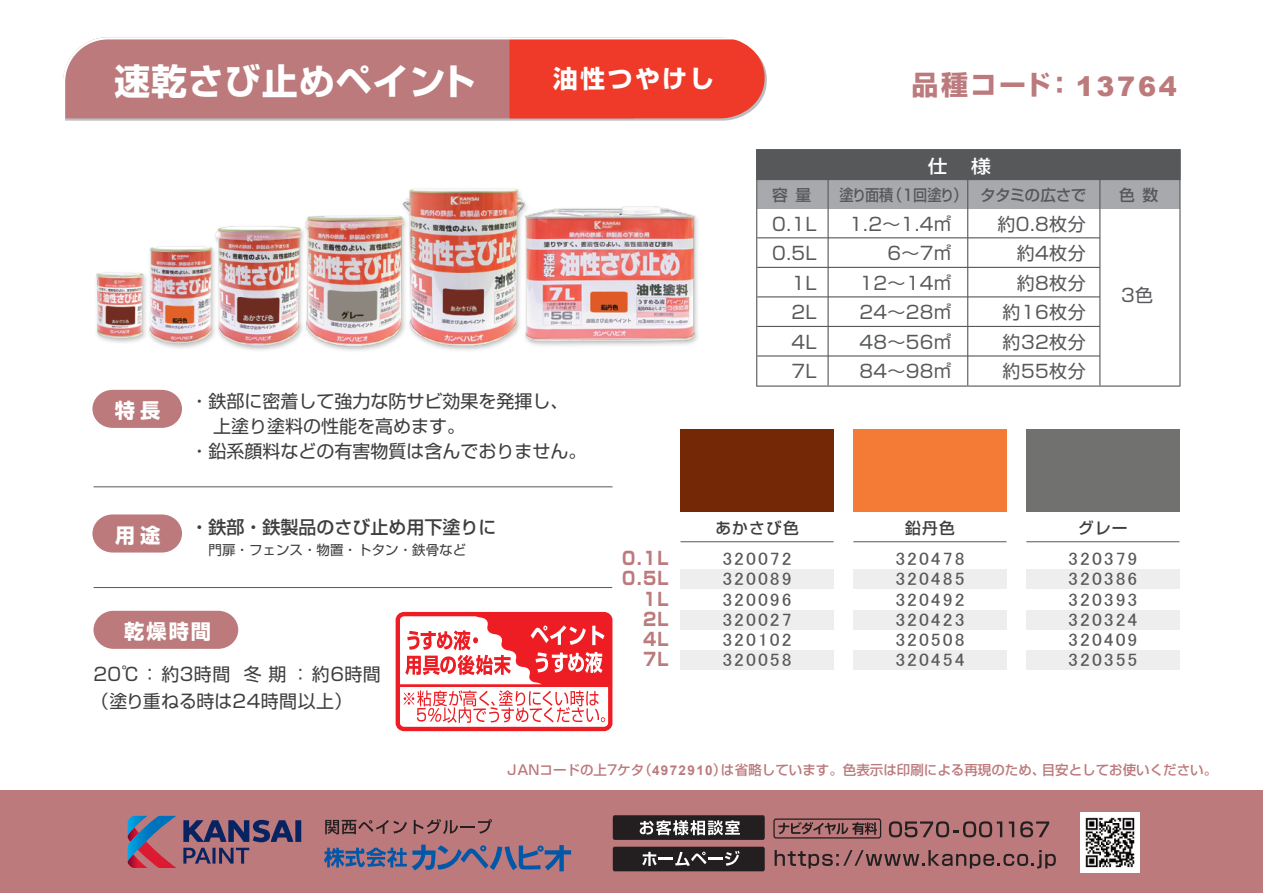
<style>
.page{position:relative;width:1263px;height:893px;background:#fff}
.page>*{position:absolute;margin:0;border:0;box-sizing:border-box;transform-origin:0 0}
.t1{font:700 36px "Shin Go Pro";letter-spacing:.025em;color:#fff}
.t2{font:700 27px "Shin Go Pro";letter-spacing:.07em;color:#bc7a7c}
.t3{font:700 24.75px "Shin Go Pro";letter-spacing:.1em;color:#fff}
.t4{font:700 20.25px "Shin Go Pro";letter-spacing:.1em;color:#fff}
.t5{font:18px/20.2px "MS P Gothic";letter-spacing:.1em;color:#57585a;text-align:justify;scale:1.1 1}
.t6{font:18px/29.4px "Shin Go Pro";letter-spacing:.025em;color:#57585a;text-align:justify}
.t7{font:18px/24.8px "Shin Go Pro";color:#3e3e3f}
.t8{font:18px/27px "Shin Go Pro";letter-spacing:.025em;color:#3e3e3f}
.t9{font:500 18px "Shin Go Pro";color:#3e3e3f}
.t10{font:700 18px/20.2px "Shin Go Pro";letter-spacing:.075em;color:#bc7a7c;text-align:right;scale:.9 1}
.t11{font:500 18px "Shin Go Pro";color:#fff;scale:1.1 1}
.t12{font:500 15.75px "Shin Go Pro";letter-spacing:-.05em;color:#57585a;scale:.9 1}
.t13{font:500 15.75px "Shin Go Pro";letter-spacing:.075em;color:#3e3e3f}
.t14{font:500 15.75px "Shin Go Pro";letter-spacing:-.05em;color:#57585a}
.t15{font:500 13.5px "Shin Go Pro";color:#bc7a7c}
.t16{font:13.5px "Shin Go Pro";color:#3e3e3f}
.s1{font-family:"Arial";font-weight:900}
.s2{font-family:"Arial";font-weight:700}
</style>
<div class="page">
<hr style="left:94px;top:487px;width:519px;height:1px;background:#57585a">
<hr style="left:94px;top:587px;width:518px;height:1px;background:#57585a">
<svg style="left:63px;top:37px;width:704px;height:84px;background:#d06d69"></svg>
<svg style="left:94px;top:611px;width:144px;height:38px;background:#bf8183"></svg>
<svg style="left:92px;top:390px;width:90px;height:38px;background:#c28789"></svg>
<svg style="left:92px;top:514px;width:90px;height:38px;background:#c3888a"></svg>
<div style="left:680px;top:569px;width:154px;height:20px;background:#eeeeef"></div>
<div style="left:680px;top:610px;width:154px;height:20px;background:#eeeeef"></div>
<div style="left:680px;top:650px;width:154px;height:20px;background:#eeeeef"></div>
<div style="left:680px;top:429px;width:154px;height:83px;background:#752805"></div>
<hr style="left:680px;top:541px;width:154px;height:1px;background:#57585a">
<div style="left:1026px;top:569px;width:153px;height:20px;background:#eeeeef"></div>
<div style="left:1026px;top:610px;width:153px;height:20px;background:#eeeeef"></div>
<div style="left:1026px;top:650px;width:153px;height:20px;background:#eeeeef"></div>
<div style="left:1026px;top:429px;width:153px;height:83px;background:#717270"></div>
<hr style="left:1026px;top:541px;width:153px;height:1px;background:#57585a">
<div style="left:853px;top:569px;width:153px;height:20px;background:#eeeeef"></div>
<div style="left:853px;top:610px;width:153px;height:20px;background:#eeeeef"></div>
<div style="left:853px;top:650px;width:153px;height:20px;background:#eeeeef"></div>
<div style="left:853px;top:429px;width:153px;height:83px;background:#f37b36"></div>
<hr style="left:853px;top:541px;width:153px;height:1px;background:#57585a">
<svg style="left:756px;top:149px;width:424px;height:238px"></svg>
<div style="left:396px;top:612px;width:216px;height:119px;border:4px solid #ee1d23;border-radius:6px"></div>
<hr style="left:398px;top:684px;width:211px;height:3px;background:#ee1d23">
<svg style="left:404px;top:614px;width:208px;height:109px"></svg>
<img style="left:96px;top:189px;width:602px;height:162px">
<div style="left:0;top:791px;width:1263px;height:102px;background:#bc7a7c"></div>
<svg style="left:889px;top:821px;width:113px;height:16px"></svg>
<svg style="left:1009px;top:821px;width:5px;height:16px"></svg>
<svg style="left:1020px;top:821px;width:29px;height:16px"></svg>
<svg style="left:775px;top:850px;width:281px;height:18px"></svg>
<div style="left:773px;top:818px;width:108px;height:20px;border:1px solid #231f20;border-radius:2px"></div>
<svg style="left:778px;top:822px;width:99px;height:13px"></svg>
<svg style="left:613px;top:815px;width:152px;height:25px;background:#514d4d"></svg>
<svg style="left:613px;top:847px;width:152px;height:24px;background:#393536"></svg>
<img style="left:1080px;top:813px;width:60px;height:59px">
<svg style="left:325px;top:820px;width:82px;height:14px"></svg>
<svg style="left:414px;top:819px;width:78px;height:15px"></svg>
<svg style="left:324px;top:845px;width:247px;height:26px"></svg>
<svg style="left:183px;top:848px;width:66px;height:16px"></svg>
<svg style="left:183px;top:820px;width:118px;height:22px"></svg>
<svg style="left:128px;top:816px;width:48px;height:52px"></svg>
<h1 class="t1" style="left:114px;top:52px;width:363px">速乾さび止めペイント</h1>
<h3 class="t3" style="left:553px;top:59px;width:162px">油性つやけし</h3>
<p class="t4" style="left:115px;top:394px;width:47px">特長</p>
<p class="t7" style="left:191px;top:387px;width:397px">・鉄部に密着して強力な防サビ効果を発揮し、　上塗り塗料の性能を高めます。<br>・鉛系顔料などの有害物質は含んでおりません。</p>
<h2 class="t2" style="left:911px;top:63px;width:267px">品種コード：<span class="s1">13764</span></h2>
<p class="t11" style="left:928px;top:151px;width:20px">仕</p>
<p class="t11" style="left:971px;top:151px;width:20px">様</p>
<p class="t14" style="left:772px;top:182px;width:41px">容 量</p>
<p class="t12" style="left:839px;top:182px;width:276px">塗り面積（1回塗り） タタミの広さで</p>
<p class="t14" style="left:1119px;top:182px;width:41px">色 数</p>
<p class="t6" style="left:772px;top:207px;width:46px">0.1L</p>
<p class="t6" style="left:849px;top:207px;width:104px">1.2～1.4㎡</p>
<p class="t6" style="left:997px;top:207px;width:90px">約0.8枚分</p>
<p class="t6" style="left:791px;top:237px;width:27px;text-indent:-19px">0.5L 1L 2L 4L 7L</p>
<p class="t6" style="left:859px;top:237px;width:94px;text-indent:28px">6～7㎡12～14㎡24～28㎡48～56㎡</p>
<p class="t6" style="left:1003px;top:237px;width:85px;text-align:right">約4枚分約8枚分約16枚分約32枚分</p>
<p class="t6" style="left:859px;top:354px;width:94px">84～98㎡</p>
<p class="t6" style="left:1003px;top:355px;width:85px">約55枚分</p>
<p class="t6" style="left:1121px;top:278px;width:34px">3色</p>
<p class="t4" style="left:115px;top:519px;width:47px">用途</p>
<p class="t9" style="left:191px;top:513px;width:307px">・鉄部・鉄製品のさび止め用下塗りに</p>
<p class="t16" style="left:195px;top:539px;width:273px">　門扉・フェンス・物置・ トタン・鉄骨など</p>
<p class="t4" style="left:124px;top:615px;width:89px">乾燥時間</p>
<p class="t8" style="left:91px;top:659px;width:291px">20℃ ： 約3時間 冬 期： 約6時間（塗り重ねる時は24時間以上）</p>
<p class="t10" style="left:622px;top:546px;width:53px">0.1L<br>0.5L<br>1L<br>2L<br>4L<br>7L</p>
<p class="t13" style="left:715px;top:515px;width:85px">あかさび色</p>
<p class="t5" style="left:722px;top:548px;width:65px">320072<br>320089<br>320096<br>320027<br>320102<br>320058</p>
<p class="t13" style="left:905px;top:515px;width:51px">鉛丹色</p>
<p class="t5" style="left:895px;top:548px;width:65px">320478<br>320485<br>320492<br>320423<br>320508<br>320454</p>
<p class="t13" style="left:1078px;top:515px;width:51px">グレー</p>
<p class="t5" style="left:1068px;top:548px;width:64px">320379<br>320386<br>320393<br>320324<br>320409<br>320355</p>
<p class="t15" style="left:507px;top:759px;width:711px">JANコードの上7ケタ（<span class="s2">4972910</span>）は省略しています。色表示は印刷による再現のため、目安としてお使いください。</p>
</div>
